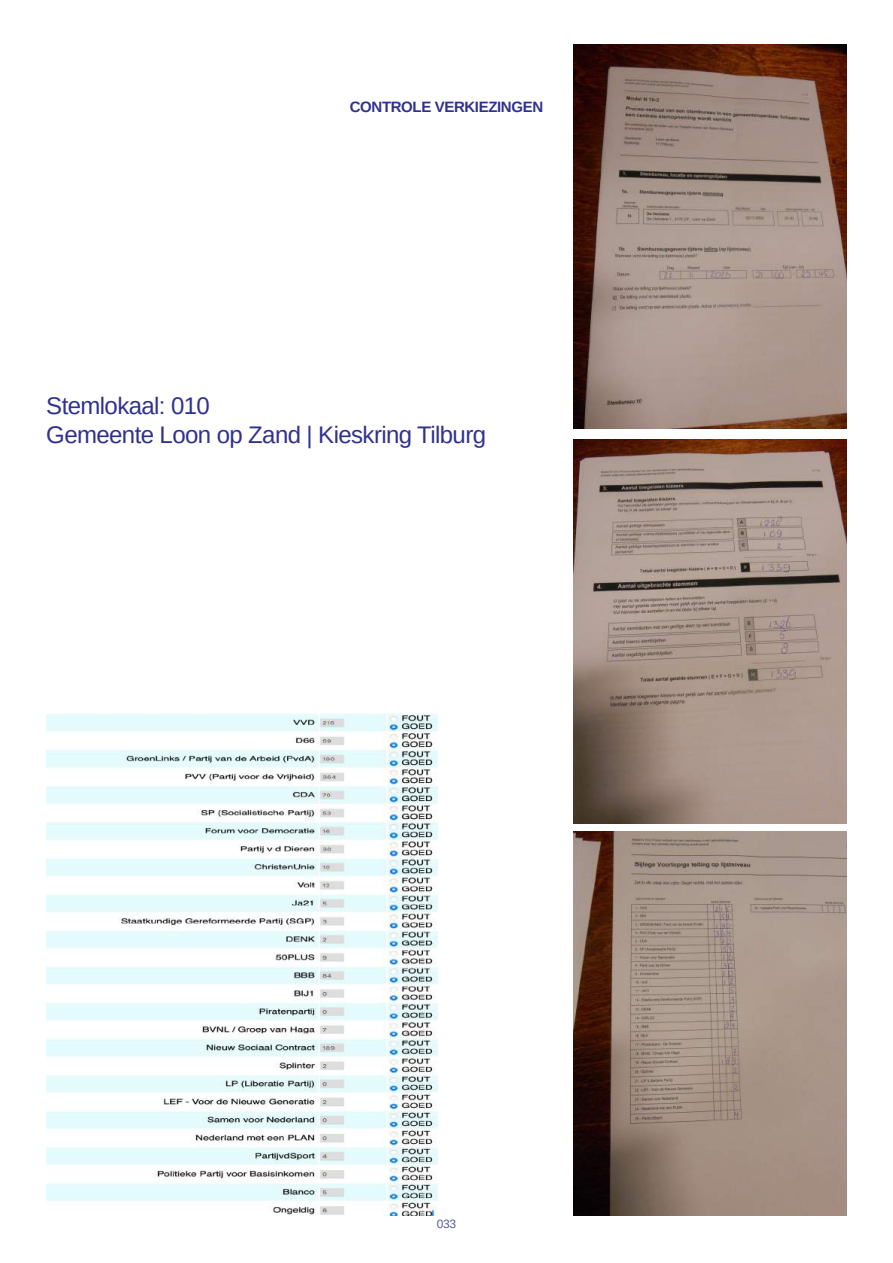
<style>
.page{position:relative;width:893px;height:1263px;background:#fff}
.page>*{position:absolute;margin:0;border:0;box-sizing:border-box;transform-origin:0 0}
.t1{font:24px/28.8px "Arimo";letter-spacing:-.025em;color:#30318f}
.t2{font:700 15px "Arimo";letter-spacing:-.025em;color:#30318f}
.t3{font:12px "Arimo";color:#5a5aa5}
</style>
<div class="page">
<img style="left:574px;top:45px;width:273px;height:384px">
<img style="left:574px;top:831px;width:273px;height:384px">
<img style="left:46px;top:713px;width:391px;height:502px">
<img style="left:574px;top:440px;width:273px;height:383px">
<p class="t2" style="left:350px;top:97px;width:195px">CONTROLE VERKIEZINGEN</p>
<p class="t1" style="left:46px;top:392px;width:441px">Stemlokaal: 010<br>Gemeente Loon op Zand | Kieskring Tilburg</p>
<p class="t3" style="left:437px;top:1217px;width:21px">033</p>
</div>
